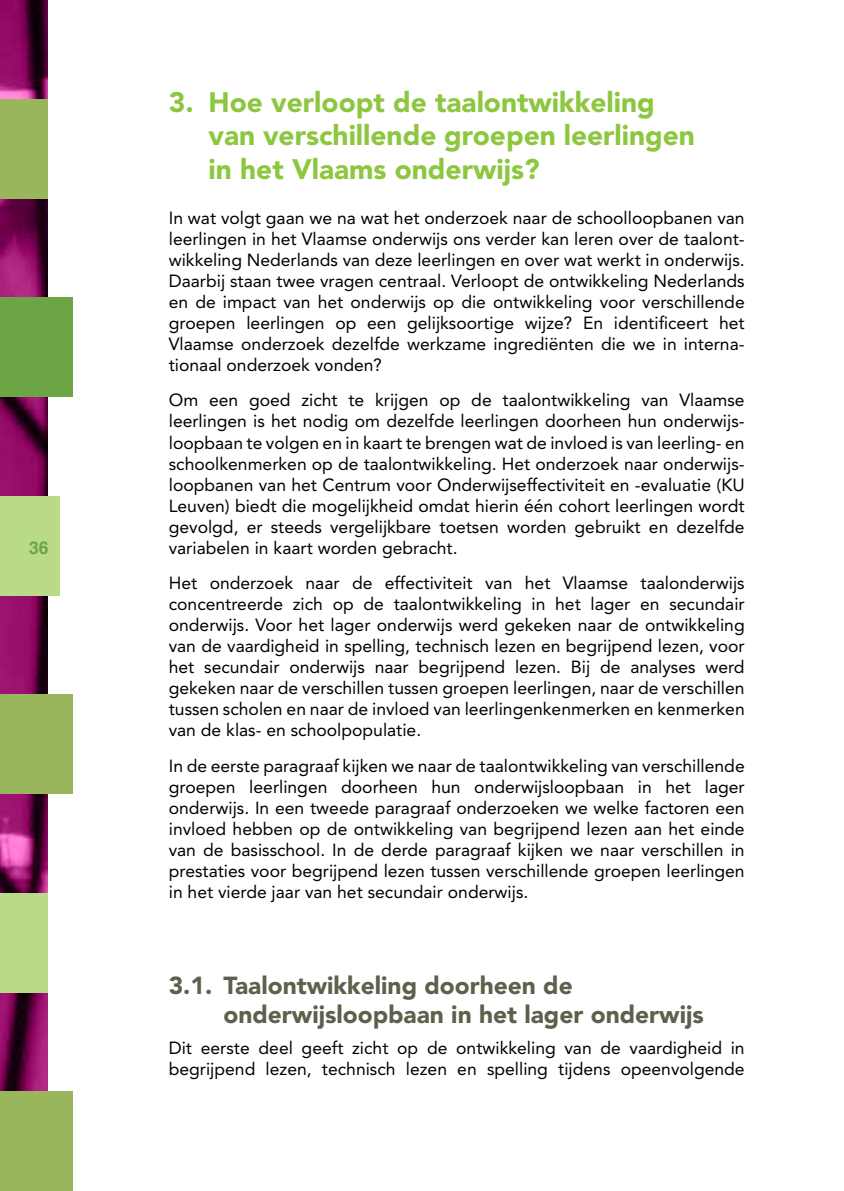
<style>
.page{position:relative;width:844px;height:1191px;background:#fff}
.page>*{position:absolute;margin:0;border:0;box-sizing:border-box;transform-origin:0 0}
.t1{font:900 28px/33.6px "Avenir LT Std";color:#8dc63f}
.t2{font:900 24.5px/29.4px "Avenir LT Std";color:#5f604b}
.t3{font:17.5px/21px "Avenir LT Std";color:#000;text-align:justify}
.t4{font:700 17.5px "Helvetica";color:#6ba544}
</style>
<div class="page">
<img style="left:0;top:0;width:48px;height:1091px">
<div style="left:0;top:99px;width:48px;height:99px;background:#9ab65d"></div>
<div style="left:0;top:298px;width:73px;height:99px;background:#6ba544"></div>
<div style="left:0;top:496px;width:60px;height:99px;background:#b9da89"></div>
<div style="left:0;top:694px;width:73px;height:100px;background:#9ab65d"></div>
<div style="left:0;top:893px;width:48px;height:99px;background:#b9da89"></div>
<div style="left:0;top:1091px;width:73px;height:100px;background:#9ab65d"></div>
<p class="t4" style="left:29px;top:533px;width:21px">36</p>
<h1 class="t1" style="left:208px;top:85px;width:488px;text-indent:-40px">3. Hoe verloopt de taalontwikkeling van verschillende groepen leerlingen in het Vlaams onderwijs?</h1>
<p class="t3" style="left:169px;top:207px;width:577px">In wat volgt gaan we na wat het onderzoek naar de schoolloopbanen van leerlingen in het Vlaamse onderwijs ons verder kan leren over de taalont&shy;wikkeling Nederlands van deze leerlingen en over wat werkt in onderwijs.<br>Daarbij staan twee vragen centraal. Verloopt de ontwikkeling Nederlands en de impact van het onderwijs op die ontwikkeling voor verschillende groepen leerlingen op een gelijksoortige wijze? En identificeert het Vlaamse onderzoek dezelfde werkzame ingrediënten die we in interna&shy;tionaal onderzoek vonden?</p>
<p class="t3" style="left:169px;top:390px;width:577px">Om een goed zicht te krijgen op de taalontwikkeling van Vlaamse leerlingen is het nodig om dezelfde leerlingen doorheen hun onderwijs&shy;loopbaan te volgen en in kaart te brengen wat de invloed is van leerling- en schoolkenmerken op de taalontwikkeling. Het onderzoek naar onderwijs&shy;loopbanen van het Centrum voor Onderwijseffectiviteit en -evaluatie (KU Leuven) biedt die mogelijkheid omdat hierin één cohort leerlingen wordt gevolgd, er steeds vergelijkbare toetsen worden gebruikt en dezelfde variabelen in kaart worden gebracht.</p>
<p class="t3" style="left:169px;top:573px;width:577px">Het onderzoek naar de effectiviteit van het Vlaamse taalonderwijs concentreerde zich op de taalontwikkeling in het lager en secundair onderwijs. Voor het lager onderwijs werd gekeken naar de ontwikkeling van de vaardigheid in spelling, technisch lezen en begrijpend lezen, voor het secundair onderwijs naar begrijpend lezen. Bij de analyses werd gekeken naar de verschillen tussen groepen leerlingen, naar de verschillen tussen scholen en naar de invloed van leerlingenkenmerken en kenmerken van de klas- en schoolpopulatie.</p>
<p class="t3" style="left:169px;top:756px;width:577px">In de eerste paragraaf kijken we naar de taalontwikkeling van verschillende groepen leerlingen doorheen hun onderwijsloopbaan in het lager onderwijs. In een tweede paragraaf onderzoeken we welke factoren een invloed hebben op de ontwikkeling van begrijpend lezen aan het einde van de basisschool. In de derde paragraaf kijken we naar verschillen in prestaties voor begrijpend lezen tussen verschillende groepen leerlingen in het vierde jaar van het secundair onderwijs.</p>
<h2 class="t2" style="left:223px;top:970px;width:481px;text-indent:-55px">3.1. Taalontwikkeling doorheen de onderwijsloopbaan in het lager onderwijs</h2>
<p class="t3" style="left:169px;top:1037px;width:577px">Dit eerste deel geeft zicht op de ontwikkeling van de vaardigheid in begrijpend lezen, technisch lezen en spelling tijdens opeenvolgende</p>
</div>
